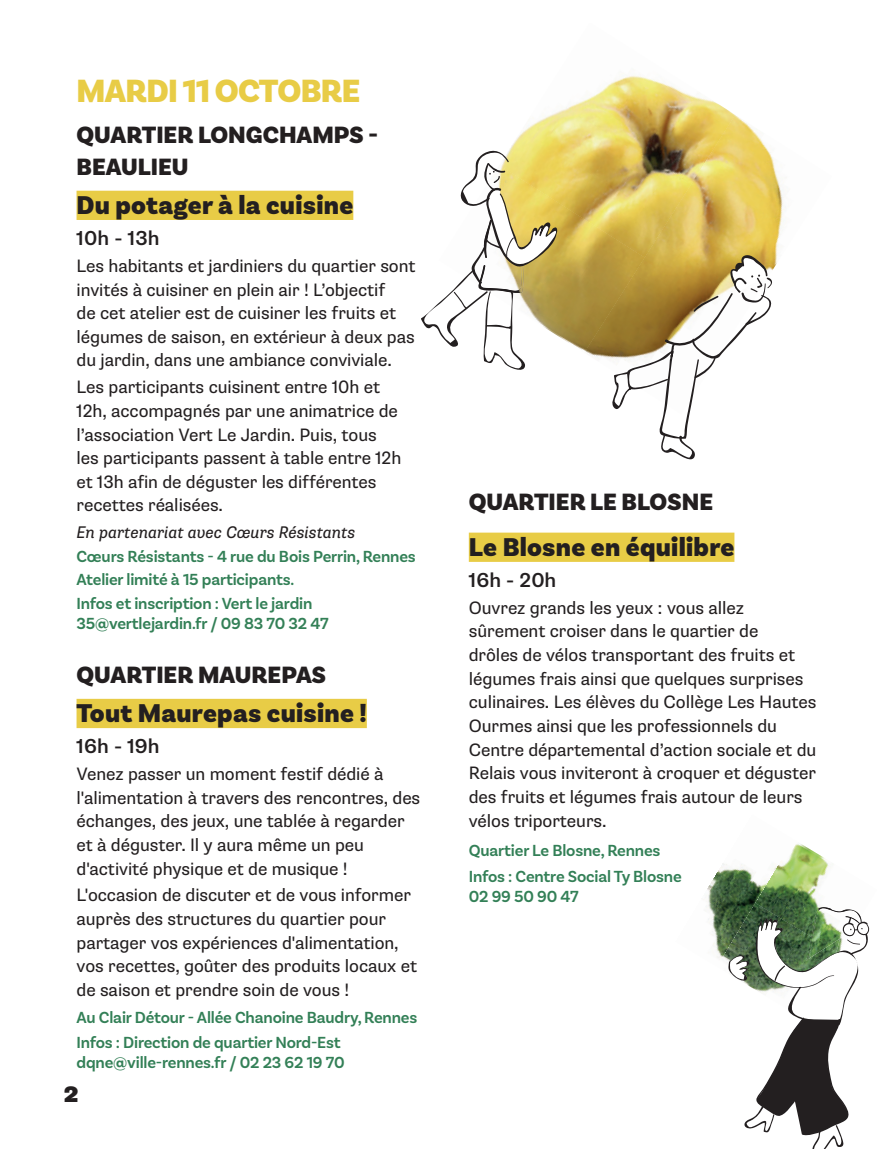
<style>
.page{position:relative;width:893px;height:1149px;background:#fff}
.page>*{position:absolute;margin:0;border:0;box-sizing:border-box;transform-origin:0 0}
.t1{font:900 33.75px "Basic Sans";letter-spacing:-.02em;color:#e8cc46}
.t2{font:900 27px "Basic Sans";letter-spacing:.01em;color:#231f20}
.t3{font:900 24.75px/31.5px "Basic Sans";color:#231f20}
.t4{font:900 22.5px "Supria Sans";color:#231f20}
.t5{font:500 20.25px "Supria Sans";color:#231f20}
.t6{font:18px/23.6px "Supria Sans";letter-spacing:-.005em;color:#231f20}
.t7{font:600 16.88px/23.4px "Basic Sans";letter-spacing:-.01em;color:#338057}
.t8{font:italic 16.88px "Supria Sans";letter-spacing:-.005em;color:#231f20}
</style>
<div class="page">
<img style="left:703px;top:863px;width:52px;height:97px">
<img style="left:755px;top:844px;width:74px;height:61px">
<svg style="left:728px;top:905px;width:142px;height:243px"></svg>
<div style="left:77px;top:191px;width:276px;height:29px;background:#e8cc46"></div>
<div style="left:77px;top:698px;width:290px;height:29px;background:#e8cc46"></div>
<div style="left:469px;top:532px;width:265px;height:29px;background:#e8cc46"></div>
<img style="left:511px;top:73px;width:224px;height:92px">
<img style="left:584px;top:115px;width:201px;height:244px">
<img style="left:559px;top:165px;width:86px;height:188px">
<svg style="left:421px;top:148px;width:138px;height:222px"></svg>
<svg style="left:610px;top:255px;width:162px;height:205px"></svg>
<h1 class="t1" style="left:77px;top:70px;width:286px">MARDI 11 OCTOBRE</h1>
<h3 class="t3" style="left:77px;top:120px;width:303px">QUARTIER LONGCHAMPS -<br>BEAULIEU</h3>
<h2 class="t2" style="left:77px;top:189px;width:278px">Du potager à la cuisine</h2>
<p class="t5" style="left:77px;top:226px;width:84px">10h - 13h</p>
<p class="t6" style="left:77px;top:254px;width:341px">Les habitants et jardiniers du quartier sont invités à cuisiner en plein air ! L’objectif<br>de cet atelier est de cuisiner les fruits et légumes de saison, en extérieur à deux pas du jardin, dans une ambiance conviviale.</p>
<p class="t6" style="left:77px;top:375px;width:326px">Les participants cuisinent entre 10h et 12h, accompagnés par une animatrice de l’association Vert Le Jardin. Puis, tous les participants passent à table entre 12h et 13h afin de déguster les différentes recettes réalisées.</p>
<p class="t8" style="left:77px;top:522px;width:280px">En partenariat avec Cœurs Résistants</p>
<p class="t7" style="left:77px;top:544px;width:341px">Cœurs Résistants - 4 rue du Bois Perrin, Rennes<br>Atelier limité à 15 participants.<br>Infos et inscription : Vert le jardin</p>
<p class="t7" style="left:77px;top:611px;width:254px">35@vertlejardin.fr / 09 83 70 32 47</p>
<h3 class="t3" style="left:77px;top:659px;width:251px">QUARTIER MAUREPAS</h3>
<h2 class="t2" style="left:77px;top:696px;width:292px">Tout Maurepas cuisine !</h2>
<p class="t5" style="left:77px;top:733px;width:85px">16h - 19h</p>
<p class="t6" style="left:77px;top:762px;width:345px">Venez passer un moment festif dédié à l'alimentation à travers des rencontres, des échanges, des jeux, une tablée à regarder et à déguster. Il y aura même un peu d'activité physique et de musique !</p>
<p class="t6" style="left:77px;top:883px;width:342px">L'occasion de discuter et de vous informer auprès des structures du quartier pour partager vos expériences d'alimentation, vos recettes, goûter des produits locaux et de saison et prendre soin de vous !</p>
<p class="t7" style="left:77px;top:1004px;width:342px;line-height:25px">Au Clair Détour - Allée Chanoine Baudry, Rennes<br>Infos : Direction de quartier Nord-Est</p>
<p class="t7" style="left:77px;top:1050px;width:270px">dqne@ville-rennes.fr / 02 23 62 19 70</p>
<p class="t4" style="left:64px;top:1079px;width:16px">2</p>
<h3 class="t3" style="left:469px;top:486px;width:246px">QUARTIER LE BLOSNE</h3>
<h2 class="t2" style="left:469px;top:530px;width:267px">Le Blosne en équilibre</h2>
<p class="t5" style="left:469px;top:567px;width:89px">16h - 20h</p>
<p class="t6" style="left:469px;top:596px;width:349px">Ouvrez grands les yeux : vous allez sûrement croiser dans le quartier de<br>drôles de vélos transportant des fruits et légumes frais ainsi que quelques surprises culinaires. Les élèves du Collège Les Hautes Ourmes ainsi que les professionnels du Centre départemental d’action sociale et du Relais vous inviteront à croquer et déguster des fruits et légumes frais autour de leurs vélos triporteurs.</p>
<p class="t7" style="left:469px;top:838px;width:214px;line-height:25px">Quartier Le Blosne, Rennes<br>Infos : Centre Social Ty Blosne</p>
<p class="t7" style="left:469px;top:884px;width:111px">02 99 50 90 47</p>
</div>
